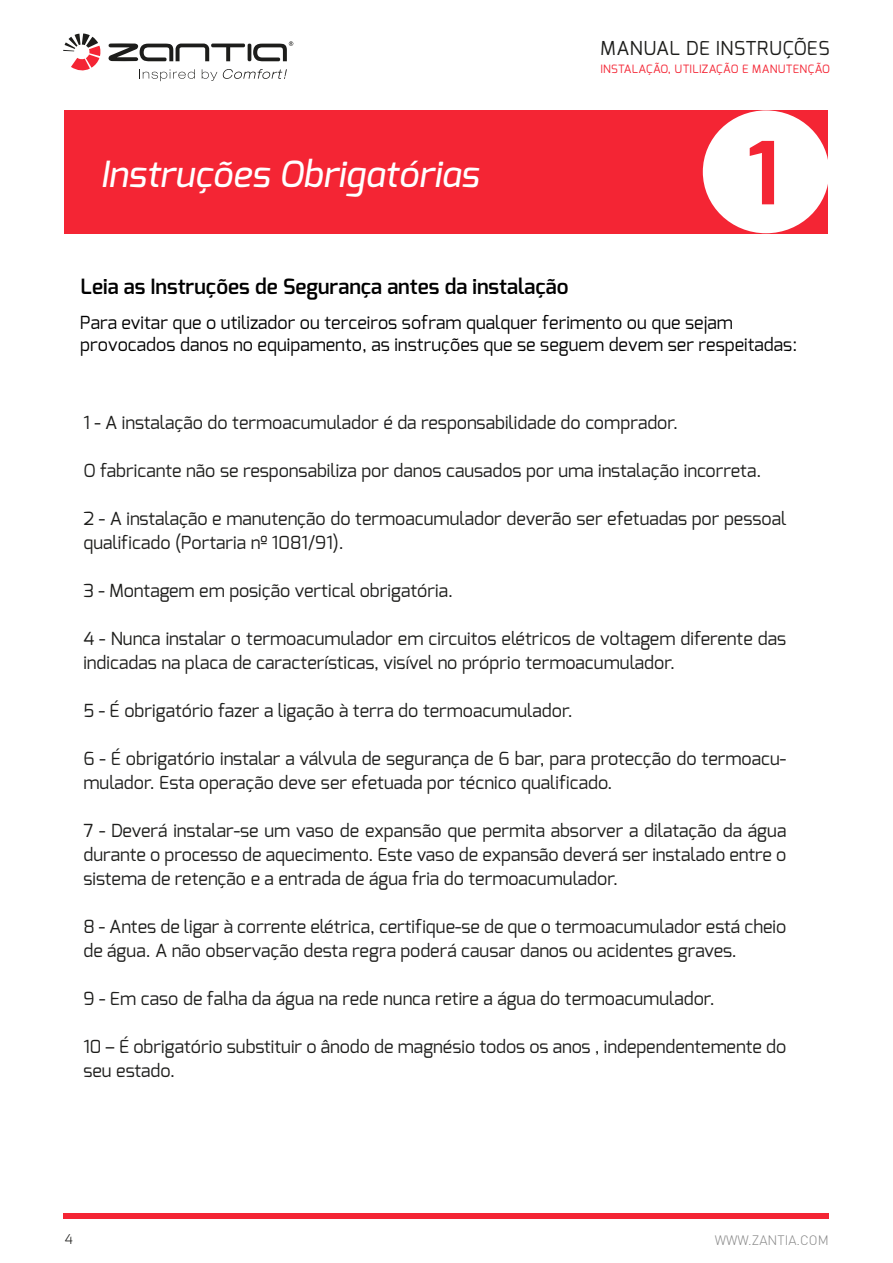
<style>
.page{position:relative;width:893px;height:1263px;background:#fff}
.page>*{position:absolute;margin:0;border:0;box-sizing:border-box;transform-origin:0 0}
.t1{font:700 86.7px "Exo";color:#f42534}
.t2{font:italic 500 36px "Exo";color:#fff}
.t3{font:600 21px "Exo";color:#000}
.t4{font:19.2px "Exo";letter-spacing:.03em;color:#1d1d1b}
.t5{font:18px/24px "Exo";color:#1d1d1b}
.t6{font:18px/21.6px "Exo";color:#000}
.t7{font:300 13.5px "DIN";color:#868686}
.t8{font:300 13.5px "Exo";color:#1d1d1b}
.t9{font:11.4px "Exo";letter-spacing:.03em;color:#f42534}
</style>
<div class="page">
<div style="left:65px;top:110px;width:763px;height:123px;background:#f42534"></div>
<div style="left:703px;top:110px;width:126px;height:123px;background:#fff;border-radius:50%"></div>
<div style="left:64px;top:1214px;width:765px;height:5px;background:#f42534"></div>
<svg style="left:142px;top:69px;width:53px;height:12px"></svg>
<svg style="left:202px;top:69px;width:15px;height:12px"></svg>
<svg style="left:223px;top:69px;width:64px;height:10px"></svg>
<svg style="left:253px;top:41px;width:40px;height:20px"></svg>
<hr style="left:248px;top:44px;width:3px;height:17px;background:#1d1d1b;border-radius:2px">
<hr style="left:211px;top:44px;width:34px;height:3px;background:#1d1d1b;border-radius:2px">
<svg style="left:63px;top:34px;width:38px;height:37px"></svg>
<svg style="left:108px;top:43px;width:101px;height:18px"></svg>
<h2 class="t2" style="left:100px;top:151px;width:380px">Instruções Obrigatórias</h2>
<p class="t4" style="left:600px;top:36px;width:231px">MANUAL DE INSTRUÇÕES</p>
<p class="t9" style="left:600px;top:62px;width:231px">INSTALAÇÃO, UTILIZAÇÃO E MANUTENÇÃO</p>
<h1 class="t1" style="left:747px;top:117px;width:34px">1</h1>
<p class="t3" style="left:81px;top:273px;width:489px">Leia as Instruções de Segurança antes da instalação</p>
<p class="t6" style="left:80px;top:312px;width:718px">Para evitar que o utilizador ou terceiros sofram qualquer ferimento ou que sejam provocados danos no equipamento, as instruções que se seguem devem ser respeitadas:</p>
<p class="t5" style="left:83px;top:410px;width:596px">1 - A instalação do termoacumulador é da responsabilidade do comprador.</p>
<p class="t5" style="left:83px;top:458px;width:679px">O fabricante não se responsabiliza por danos causados por uma instalação incorreta.</p>
<p class="t5" style="left:83px;top:506px;width:704px">2 - A instalação e manutenção do termoacumulador deverão ser efetuadas por pessoal qualificado (Portaria nº 1081/91).</p>
<p class="t5" style="left:83px;top:578px;width:371px">3 - Montagem em posição vertical obrigatória.</p>
<p class="t5" style="left:83px;top:626px;width:704px">4 - Nunca instalar o termoacumulador em circuitos elétricos de voltagem diferente das indicadas na placa de características, visível no próprio termoacumulador.</p>
<p class="t5" style="left:83px;top:698px;width:491px">5 - É obrigatório fazer a ligação à terra do termoacumulador.</p>
<p class="t5" style="left:83px;top:746px;width:704px">6 - É obrigatório instalar a válvula de segurança de 6 bar, para protecção do termoacu&shy;mulador. Esta operação deve ser efetuada por técnico qualificado.</p>
<p class="t5" style="left:83px;top:818px;width:704px;text-align:justify">7 - Deverá instalar-se um vaso de expansão que permita absorver a dilatação da água durante o processo de aquecimento. Este vaso de expansão deverá ser instalado entre o sistema de retenção e a entrada de água fria do termoacumulador.</p>
<p class="t5" style="left:83px;top:914px;width:704px">8 - Antes de ligar à corrente elétrica, certifique-se de que o termoacumulador está cheio de água. A não observação desta regra poderá causar danos ou acidentes graves.</p>
<p class="t5" style="left:83px;top:986px;width:633px">9 - Em caso de falha da água na rede nunca retire a água do termoacumulador.</p>
<p class="t5" style="left:83px;top:1034px;width:704px">10 – É obrigatório substituir o ânodo de magnésio todos os anos , independentemente do seu estado.</p>
<p class="t8" style="left:65px;top:1230px;width:10px">4</p>
<p class="t7" style="left:715px;top:1232px;width:115px">WWW.ZANTIA.COM</p>
</div>
